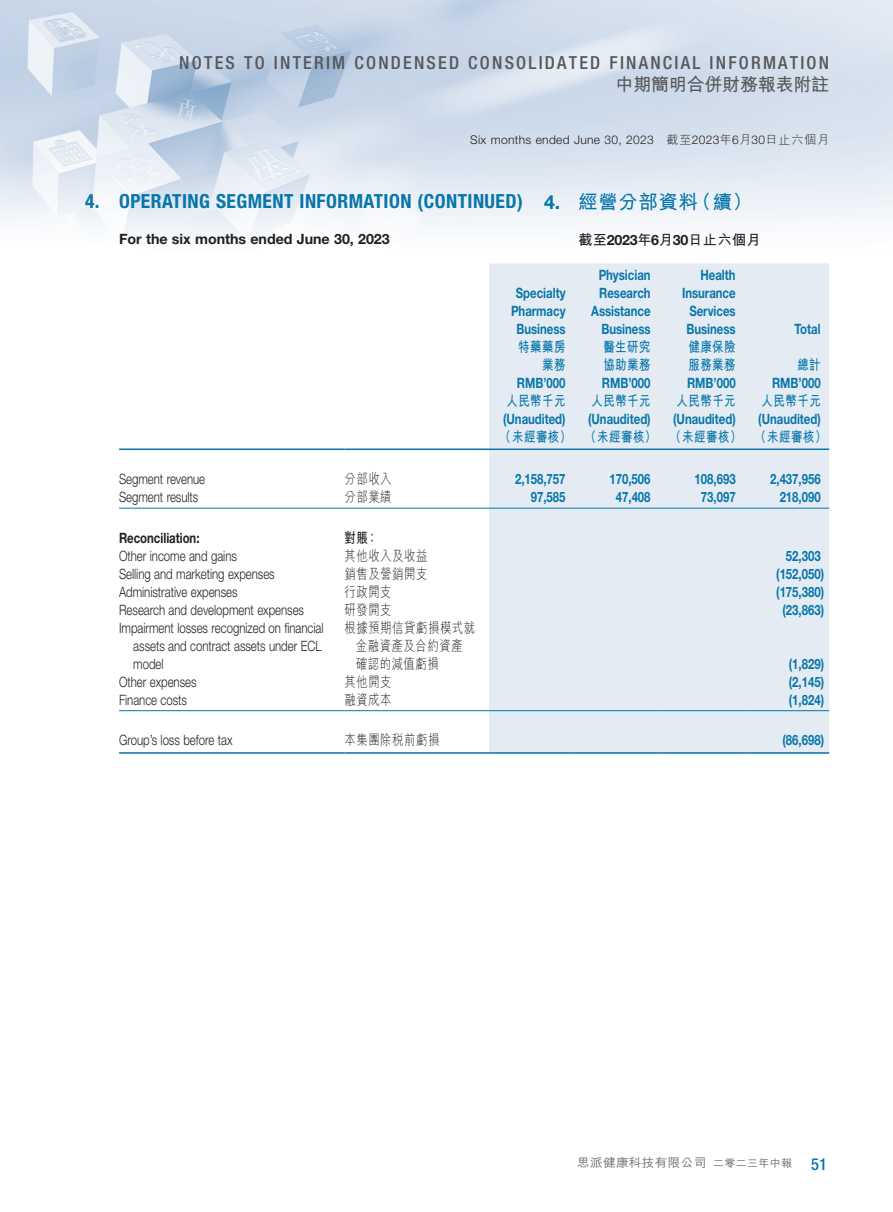
<style>
.page{position:relative;width:893px;height:1212px;background:#fff}
.page>*{position:absolute;margin:0;border:0;box-sizing:border-box;transform-origin:0 0}
.t1{font:700 condensed 19.5px "Helvetica Neue LT Std";letter-spacing:.025em;color:#0876aa}
.t2{font:700 19.5px "M Hei HK";letter-spacing:.03em;color:#0876aa}
.t3{font:500 condensed 18px "Helvetica Neue LT Std";letter-spacing:.125em;color:#57585a}
.t4{font:700 18px "M Hei HK";letter-spacing:-.01em;color:#57585a}
.t5{font:700 14.25px/18px "Helvetica Neue LT Std";color:#0876aa;text-align:right;scale:.8 1}
.t6{font:300 14.25px/18px "Helvetica Neue LT Std";color:#231f20;scale:.8 1}
.t7{font:300 14.25px/18px "M Hei HK";letter-spacing:.05em;color:#231f20;scale:.8 1}
.t8{font:700 14.25px/18px "M Hei HK";letter-spacing:.05em;color:#0876aa;scale:.8 1}
.t9{font:700 14.25px "Helvetica Neue LT Std";color:#231f20}
.t10{font:700 14.25px "M Hei HK";letter-spacing:.03em;color:#231f20}
.t11{font:700 14.25px "Helvetica Neue LT Std";color:#231f20;scale:.8 1}
.t12{font:700 14.25px "M Hei HK";letter-spacing:.03em;color:#231f20;scale:.8 1}
.t13{font:300 12px "Helvetica Neue LT Std";letter-spacing:.03em;color:#231f20}
.t14{font:500 12px "M Hei HK";letter-spacing:.03em;color:#6c6d70;scale:1.05 1}
.s1{font-family:"M Hei HK"}
.s2{font-family:"Helvetica Neue LT Std"}
.s3{font-size:10.5px}
.s4{font-family:"Helvetica Neue LT Std";font-stretch:condensed;font-size:16.5px;color:#0876aa}
</style>
<div class="page">
<img style="left:0;top:0;width:893px;height:754px">
<div style="left:489px;top:263px;width:340px;height:185px;background:#e4ebf3"></div>
<div style="left:489px;top:450px;width:340px;height:302px;background:#e4ebf3"></div>
<hr style="left:119px;top:448px;width:225px;height:2px;background:#0876aa">
<hr style="left:344px;top:448px;width:145px;height:2px;background:#0876aa">
<hr style="left:489px;top:448px;width:85px;height:2px;background:#0876aa">
<hr style="left:574px;top:448px;width:85px;height:2px;background:#0876aa">
<hr style="left:659px;top:448px;width:85px;height:2px;background:#0876aa">
<hr style="left:744px;top:448px;width:85px;height:2px;background:#0876aa">
<hr style="left:119px;top:508px;width:225px;height:1px;background:#0876aa">
<hr style="left:344px;top:508px;width:145px;height:1px;background:#0876aa">
<hr style="left:489px;top:508px;width:85px;height:1px;background:#0876aa">
<hr style="left:574px;top:508px;width:85px;height:1px;background:#0876aa">
<hr style="left:659px;top:508px;width:85px;height:1px;background:#0876aa">
<hr style="left:744px;top:508px;width:85px;height:1px;background:#0876aa">
<hr style="left:119px;top:710px;width:225px;height:1px;background:#0876aa">
<hr style="left:344px;top:710px;width:145px;height:1px;background:#0876aa">
<hr style="left:489px;top:710px;width:85px;height:1px;background:#0876aa">
<hr style="left:574px;top:710px;width:85px;height:1px;background:#0876aa">
<hr style="left:659px;top:710px;width:85px;height:1px;background:#0876aa">
<hr style="left:744px;top:710px;width:85px;height:1px;background:#0876aa">
<hr style="left:119px;top:752px;width:225px;height:2px;background:#0876aa">
<hr style="left:344px;top:752px;width:145px;height:2px;background:#0876aa">
<hr style="left:489px;top:752px;width:85px;height:2px;background:#0876aa">
<hr style="left:574px;top:752px;width:85px;height:2px;background:#0876aa">
<hr style="left:659px;top:752px;width:85px;height:2px;background:#0876aa">
<hr style="left:744px;top:752px;width:85px;height:2px;background:#0876aa">
<p class="t3" style="left:179px;top:52px;width:651px">NOTES TO INTERIM CONDENSED CONSOLIDATED FINANCIAL INFORMATION</p>
<p class="t4" style="left:616px;top:72px;width:215px">中期簡明合併財務報表附註</p>
<p class="t13" style="left:470px;top:133px;width:361px">Six months ended June 30, 2023 <span class="s1">截至</span>2023<span class="s1">年</span>6<span class="s1">月</span>30<span class="s1">日止六個月</span></p>
<h1 class="t1" style="left:85px;top:189px;width:439px">4. OPERATING SEGMENT INFORMATION (CONTINUED)</h1>
<p class="t9" style="left:119px;top:230px;width:272px">For the six months ended June 30, 2023</p>
<h1 class="t2" style="left:544px;top:187px;width:210px"><span class="s2">4.</span> 經營分部資料（續）</h1>
<p class="t10" style="left:578px;top:229px;width:184px">截至<span class="s2">2023</span>年<span class="s2">6</span>月<span class="s2">30</span>日止六個月</p>
<p class="t5" style="left:511px;top:283px;width:70px;text-align:center">Specialty<br>Pharmacy<br>Business</p>
<p class="t5" style="left:591px;top:265px;width:76px">Physician<br>Research<br>Assistance<br>Business</p>
<p class="t5" style="left:682px;top:265px;width:69px">Health<br>Insurance<br>Services<br>Business</p>
<p class="t8" style="left:518px;top:336px;width:61px;text-align:right">特藥藥房業務</p>
<p class="t8" style="left:603px;top:336px;width:61px">醫生研究協助業務</p>
<p class="t8" style="left:688px;top:336px;width:61px">健康保險服務業務</p>
<p class="t5" style="left:795px;top:319px;width:34px">Total</p>
<p class="t8" style="left:797px;top:354px;width:31px">總計</p>
<p class="t5" style="left:517px;top:373px;width:62px">RMB’000</p>
<p class="t5" style="left:602px;top:373px;width:62px">RMB’000</p>
<p class="t5" style="left:687px;top:373px;width:62px">RMB’000</p>
<p class="t5" style="left:772px;top:373px;width:62px">RMB’000</p>
<p class="t8" style="left:506px;top:390px;width:75px">人民幣千元</p>
<p class="t8" style="left:591px;top:390px;width:75px">人民幣千元</p>
<p class="t8" style="left:676px;top:390px;width:75px">人民幣千元</p>
<p class="t8" style="left:761px;top:390px;width:75px">人民幣千元</p>
<p class="t5" style="left:503px;top:409px;width:80px">(Unaudited)</p>
<p class="t5" style="left:588px;top:409px;width:80px">(Unaudited)</p>
<p class="t5" style="left:673px;top:409px;width:80px">(Unaudited)</p>
<p class="t5" style="left:758px;top:409px;width:80px">(Unaudited)</p>
<p class="t8" style="left:500px;top:426px;width:410px">（未經審核） （未經審核） （未經審核） （未經審核）</p>
<p class="t6" style="left:119px;top:470px;width:109px">Segment revenue</p>
<p class="t7" style="left:344px;top:470px;width:61px">分部收入</p>
<p class="t5" style="left:515px;top:470px;width:65px">2,158,757</p>
<p class="t5" style="left:610px;top:470px;width:53px">170,506</p>
<p class="t5" style="left:695px;top:470px;width:53px">108,693</p>
<p class="t5" style="left:770px;top:470px;width:65px">2,437,956</p>
<p class="t6" style="left:119px;top:488px;width:101px">Segment results</p>
<p class="t7" style="left:344px;top:488px;width:61px">分部業績</p>
<p class="t5" style="left:531px;top:488px;width:45px">97,585</p>
<p class="t5" style="left:616px;top:488px;width:45px">47,408</p>
<p class="t5" style="left:701px;top:488px;width:45px">73,097</p>
<p class="t5" style="left:780px;top:488px;width:53px">218,090</p>
<p class="t11" style="left:119px;top:529px;width:102px">Reconciliation:</p>
<p class="t12" style="left:344px;top:527px;width:43px">對賬：</p>
<p class="t6" style="left:119px;top:546px;width:149px">Other income and gains</p>
<p class="t7" style="left:344px;top:546px;width:105px">其他收入及收益</p>
<p class="t5" style="left:786px;top:546px;width:45px">52,303</p>
<p class="t6" style="left:119px;top:564px;width:196px">Selling and marketing expenses</p>
<p class="t7" style="left:344px;top:564px;width:105px">銷售及營銷開支</p>
<p class="t5" style="left:776px;top:564px;width:61px">(152,050)</p>
<p class="t6" style="left:119px;top:582px;width:150px">Administrative expenses</p>
<p class="t7" style="left:344px;top:582px;width:61px">行政開支</p>
<p class="t5" style="left:776px;top:582px;width:61px">(175,380)</p>
<p class="t6" style="left:119px;top:600px;width:233px">Research and development expenses</p>
<p class="t7" style="left:344px;top:600px;width:61px">研發開支</p>
<p class="t5" style="left:783px;top:600px;width:53px">(23,863)</p>
<p class="t6" style="left:133px;top:618px;width:239px;text-indent:-14px">Impairment losses recognized on financial assets and contract assets under ECL model</p>
<p class="t7" style="left:356px;top:618px;width:151px;text-indent:-11px">根據預期信貸虧損模式就金融資產及合約資產確認的減值虧損</p>
<p class="t5" style="left:789px;top:654px;width:45px">(1,829)</p>
<p class="t6" style="left:119px;top:672px;width:98px">Other expenses</p>
<p class="t7" style="left:344px;top:672px;width:61px">其他開支</p>
<p class="t5" style="left:789px;top:672px;width:45px">(2,145)</p>
<p class="t6" style="left:119px;top:690px;width:87px">Finance costs</p>
<p class="t7" style="left:344px;top:690px;width:61px">融資成本</p>
<p class="t5" style="left:789px;top:690px;width:45px">(1,824)</p>
<p class="t6" style="left:119px;top:731px;width:143px">Group’s loss before tax</p>
<p class="t7" style="left:344px;top:731px;width:120px">本集團除稅前虧損</p>
<p class="t5" style="left:783px;top:731px;width:53px">(86,698)</p>
<p class="t14" style="left:577px;top:1154px;width:239px">思派健康科技有限公司 <span class="s3">二零二三年中報</span> <span class="s4">51</span></p>
</div>
